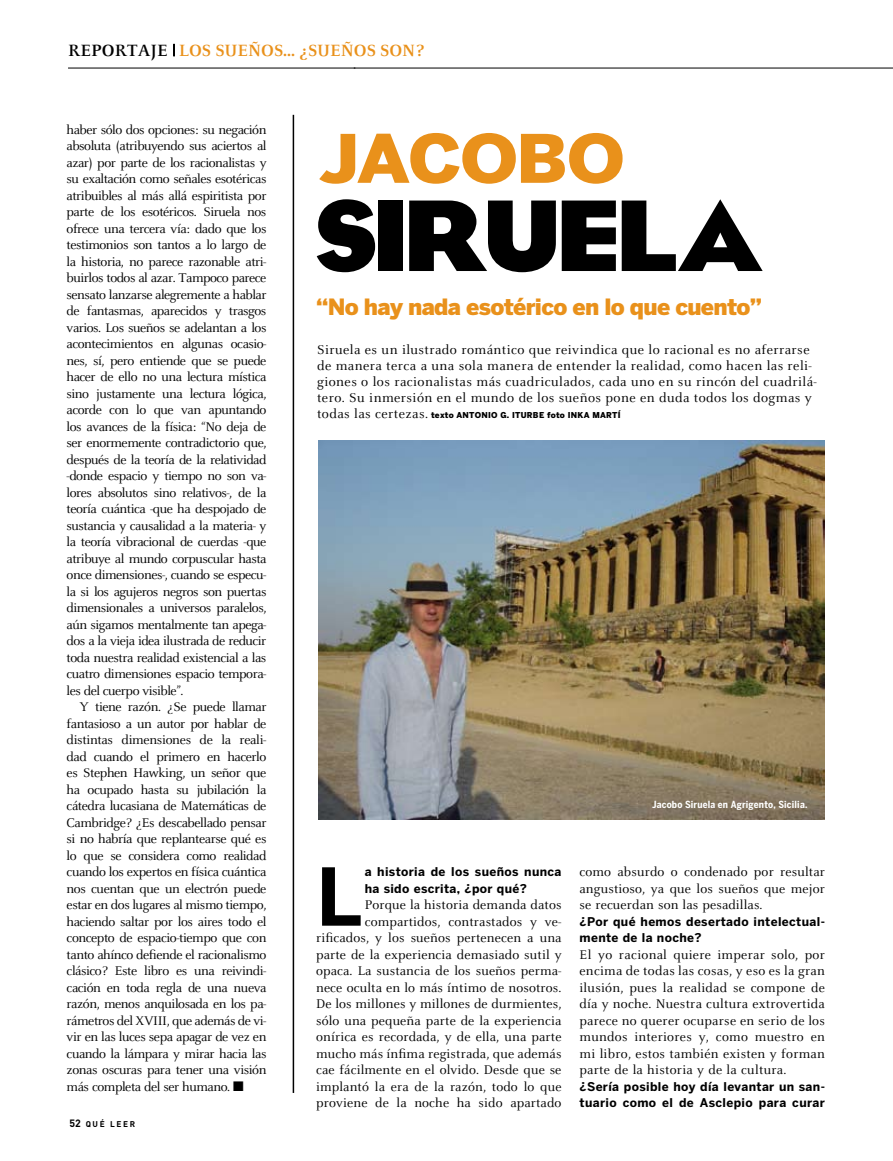
<style>
.page{position:relative;width:893px;height:1161px;background:#fff}
.page>*{position:absolute;margin:0;border:0;box-sizing:border-box;transform-origin:0 0}
.t1{font:700 101.85px "Cg Eagle";letter-spacing:-.03em;color:#000}
.t2{font:700 78.9px "Benton Sans";color:#000}
.t3{font:900 66.15px "Benton Sans";letter-spacing:-.035em;color:#e9911b;scale:1.11 1}
.t4{font:900 22.35px "Benton Sans";letter-spacing:-.03em;color:#e9911b}
.t5{font:700 18px "Celeste";color:#e9911b}
.t6{font:700 18px "Celeste";color:#000}
.t7{font:14.1px/16.2px "Celeste";letter-spacing:.03em;color:#000}
.t8{font:13.8px/16.5px "Celeste";letter-spacing:.01em;color:#000;text-align:justify}
.t9{font:700 12px/16.5px "Benton Sans";letter-spacing:.03em;color:#000}
.t10{font:700 9.75px "Benton Sans Cond";letter-spacing:.02em;color:#fff}
.t11{font:700 8.25px "DIN";letter-spacing:.2em;color:#000}
.t12{font:900 8.1px "Benton Sans";letter-spacing:.03em;color:#000}
.s1{font-size:10.5px}
.s2{font-family:"Celeste";font-weight:400;font-size:14.1px}
</style>
<div class="page">
<svg style="left:173px;top:44px;width:2px;height:12px"></svg>
<hr style="left:354px;top:68px;width:539px;height:1px;background:#000">
<hr style="left:68px;top:68px;width:287px;height:1px;background:#000">
<hr style="left:293px;top:115px;width:1px;height:978px;background:#000">
<img style="left:319px;top:440px;width:506px;height:380px">
<h3 class="t6" style="left:68px;top:40px;width:12px">REPORTAJE</h3>
<h3 class="t5" style="left:179px;top:40px;width:246px">LOS SUEÑOS... ¿SUEÑOS SON?</h3>
<p class="t8" style="left:67px;top:121px;width:201px">haber sólo dos opciones: su negación absoluta (atribuyendo sus aciertos al azar) por parte de los racionalistas y su exaltación como señales esotéricas atribuibles al más allá espiritista por parte de los esotéricos. Siruela nos ofrece una tercera vía: dado que los testimonios son tantos a lo largo de la historia, no parece razonable atri&shy;buirlos todos al azar. Tampoco parece sensato lanzarse alegremente a hablar de fantasmas, aparecidos y trasgos varios. Los sueños se adelantan a los acontecimientos en algunas ocasio&shy;nes, sí, pero entiende que se puede hacer de ello no una lectura mística sino justamente una lectura lógica, acorde con lo que van apuntando los avances de la física: “No deja de ser enormemente contradictorio que, después de la teoría de la relatividad -donde espacio y tiempo no son va&shy;lores absolutos sino relativos-, de la teoría cuántica -que ha despojado de sustancia y causalidad a la materia- y la teoría vibracional de cuerdas -que atribuye al mundo corpuscular hasta once dimensiones-, cuando se especu&shy;la si los agujeros negros son puertas dimensionales a universos paralelos, aún sigamos mentalmente tan apega&shy;dos a la vieja idea ilustrada de reducir toda nuestra realidad existencial a las cuatro dimensiones espacio tempora&shy;les del cuerpo visible”.</p>
<p class="t8" style="left:67px;top:699px;width:201px;text-indent:13px">Y tiene razón. ¿Se puede llamar fantasioso a un autor por hablar de distintas dimensiones de la reali&shy;dad cuando el primero en hacerlo es Stephen Hawking, un señor que ha ocupado hasta su jubilación la cátedra lucasiana de Matemáticas de Cambridge? ¿Es descabellado pensar si no habría que replantearse qué es lo que se considera como realidad cuando los expertos en física cuántica nos cuentan que un electrón puede estar en dos lugares al mismo tiempo, haciendo saltar por los aires todo el concepto de espacio-tiempo que con tanto ahínco defiende el racionalismo clásico? Este libro es una reivindi&shy;cación en toda regla de una nueva razón, menos anquilosada en los pa&shy;rámetros del XVIII, que además de vi&shy;vir en las luces sepa apagar de vez en cuando la lámpara y mirar hacia las zonas oscuras para tener una visión más completa del ser humano. ■</p>
<p class="t11" style="left:70px;top:1118px;width:67px"><span class="s1">52</span> QUÉ LEER</p>
<h3 class="t3" style="left:319px;top:119px;width:278px">JACOBO</h3>
<h1 class="t1" style="left:316px;top:176px;width:448px">SIRUELA</h1>
<h3 class="t4" style="left:316px;top:294px;width:448px">“No hay nada esotérico en lo que cuento”</h3>
<p class="t7" style="left:317px;top:341px;width:501px">Siruela es un ilustrado romántico que reivindica que lo racional es no aferrarse de manera terca a una sola manera de entender la realidad, como hacen las reli&shy;giones o los racionalistas más cuadriculados, cada uno en su rincón del cuadrilá&shy;tero. Su inmersión en el mundo de los sueños pone en duda todos los dogmas y</p>
<p class="t12" style="left:317px;top:410px;width:305px"><span class="s2">todas las certezas.</span> texto ANTONIO G. ITURBE foto INKA MARTÍ</p>
<p class="t10" style="left:652px;top:799px;width:157px">Jacobo Siruela en Agrigento, Sicilia.</p>
<h2 class="t2" style="left:316px;top:850px;width:48px">L</h2>
<p class="t9" style="left:365px;top:863px;width:198px">a historia de los sueños nunca ha sido escrita, ¿por qué?</p>
<p class="t8" style="left:316px;top:897px;width:247px;text-align:right">Porque la historia demanda datos compartidos, contrastados y ve&shy;rificados, y los sueños pertenecen a una parte de la experiencia demasiado sutil y opaca. La sustancia de los sueños perma&shy;nece oculta en lo más íntimo de nosotros.<br>De los millones y millones de durmientes, sólo una pequeña parte de la experiencia onírica es recordada, y de ella, una parte mucho más ínfima registrada, que además cae fácilmente en el olvido. Desde que se implantó la era de la razón, todo lo que proviene de la noche ha sido apartado</p>
<p class="t8" style="left:579px;top:864px;width:247px">como absurdo o condenado por resultar angustioso, ya que los sueños que mejor se recuerdan son las pesadillas.</p>
<p class="t9" style="left:579px;top:913px;width:247px">¿Por qué hemos desertado intelectual&shy;mente de la noche?</p>
<p class="t8" style="left:579px;top:946px;width:247px">El yo racional quiere imperar solo, por encima de todas las cosas, y eso es la gran ilusión, pues la realidad se compone de día y noche. Nuestra cultura extrovertida parece no querer ocuparse en serio de los mundos interiores y, como muestro en mi libro, estos también existen y forman parte de la historia y de la cultura.</p>
<p class="t9" style="left:579px;top:1078px;width:247px">¿Sería posible hoy día levantar un san&shy;tuario como el de Asclepio para curar</p>
</div>
